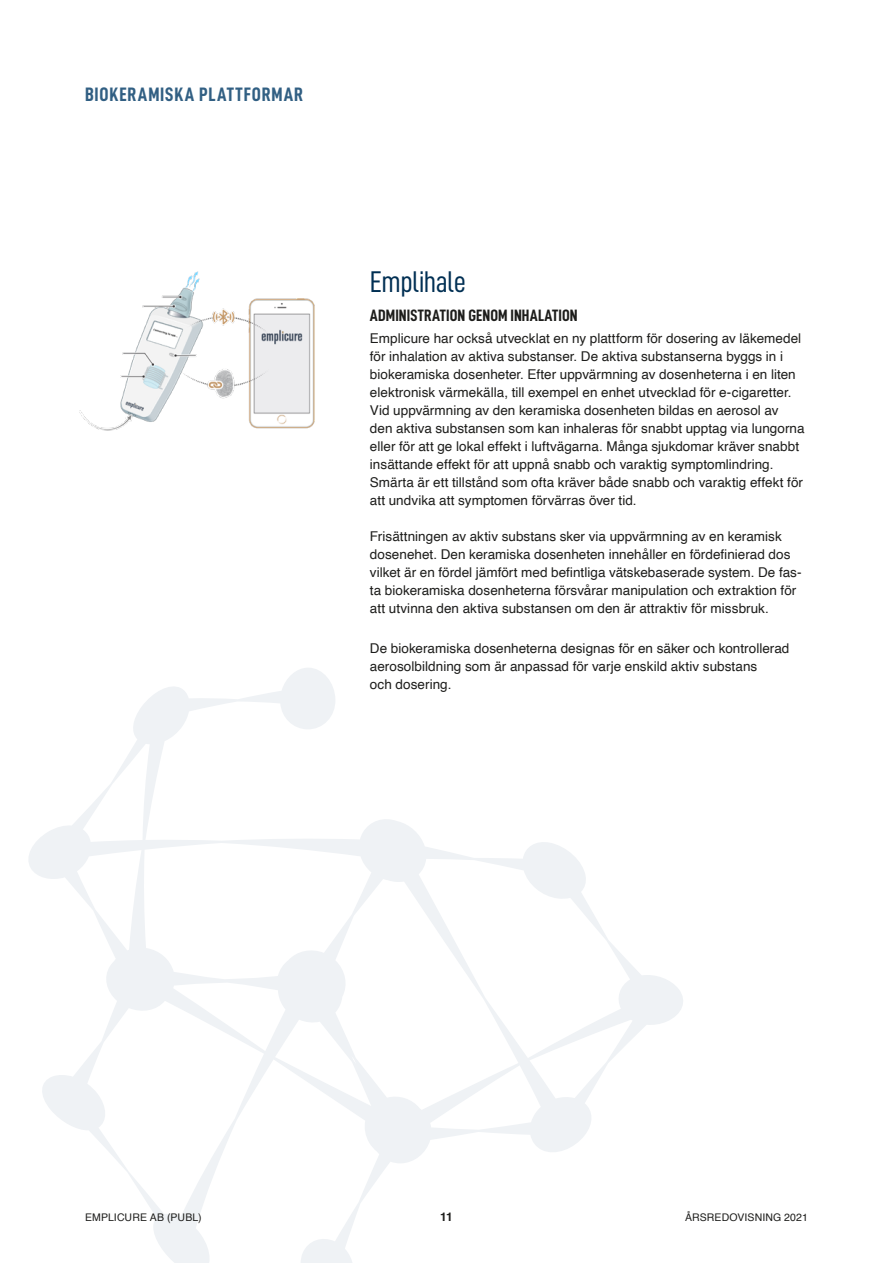
<style>
.page{position:relative;width:893px;height:1263px;background:#fff}
.page>*{position:absolute;margin:0;border:0;box-sizing:border-box;transform-origin:0 0}
.t1{font:30px "D DIN Condensed";letter-spacing:-.02em;color:#002f53}
.t2{font:19.5px "D DIN Condensed Bold";letter-spacing:.045em;color:#315f83}
.t3{font:16.5px "D DIN Condensed Bold";letter-spacing:.005em;color:#1d1d1b}
.t4{font:13.5px/18px "Helvetica";color:#1d1d1b}
.t5{font:700 12px "Helvetica";color:#1d1d1b}
.t6{font:10.5px "Helvetica";letter-spacing:.01em;color:#1d1d1b}
</style>
<div class="page">
<svg style="left:29px;top:668px;width:654px;height:595px"></svg>
<img style="left:79px;top:271px;width:236px;height:160px">
<h2 class="t2" style="left:85px;top:84px;width:220px">BIOKERAMISKA PLATTFORMAR</h2>
<h1 class="t1" style="left:370px;top:265px;width:98px">Emplihale</h1>
<p class="t3" style="left:370px;top:306px;width:209px">ADMINISTRATION GENOM INHALATION</p>
<p class="t4" style="left:370px;top:330px;width:436px">Emplicure har också utvecklat en ny plattform för dosering av läkemedel för inhalation av aktiva substanser. De aktiva substanserna byggs in i biokeramiska dosenheter. Efter uppvärmning av dosenheterna i en liten elektronisk värmekälla, till exempel en enhet utvecklad för e-cigaretter.<br>Vid uppvärmning av den keramiska dosenheten bildas en aerosol av<br>den aktiva substansen som kan inhaleras för snabbt upptag via lungorna eller för att ge lokal effekt i luftvägarna. Många sjukdomar kräver snabbt insättande effekt för att uppnå snabb och varaktig symptomlindring.<br>Smärta är ett tillstånd som ofta kräver både snabb och varaktig effekt för att undvika att symptomen förvärras över tid.</p>
<p class="t4" style="left:370px;top:528px;width:433px">Frisättningen av aktiv substans sker via uppvärmning av en keramisk dosenehet. Den keramiska dosenheten innehåller en fördefinierad dos vilket är en fördel jämfört med befintliga vätskebaserade system. De fas&shy;ta biokeramiska dosenheterna försvårar manipulation och extraktion för att utvinna den aktiva substansen om den är attraktiv för missbruk.</p>
<p class="t4" style="left:370px;top:640px;width:421px">De biokeramiska dosenheterna designas för en säker och kontrollerad aerosolbildning som är anpassad för varje enskild aktiv substans<br>och dosering.</p>
<p class="t6" style="left:85px;top:1209px;width:118px">EMPLICURE AB (PUBL)</p>
<p class="t5" style="left:440px;top:1207px;width:14px">11</p>
<p class="t6" style="left:685px;top:1209px;width:124px">ÅRSREDOVISNING 2021</p>
</div>
